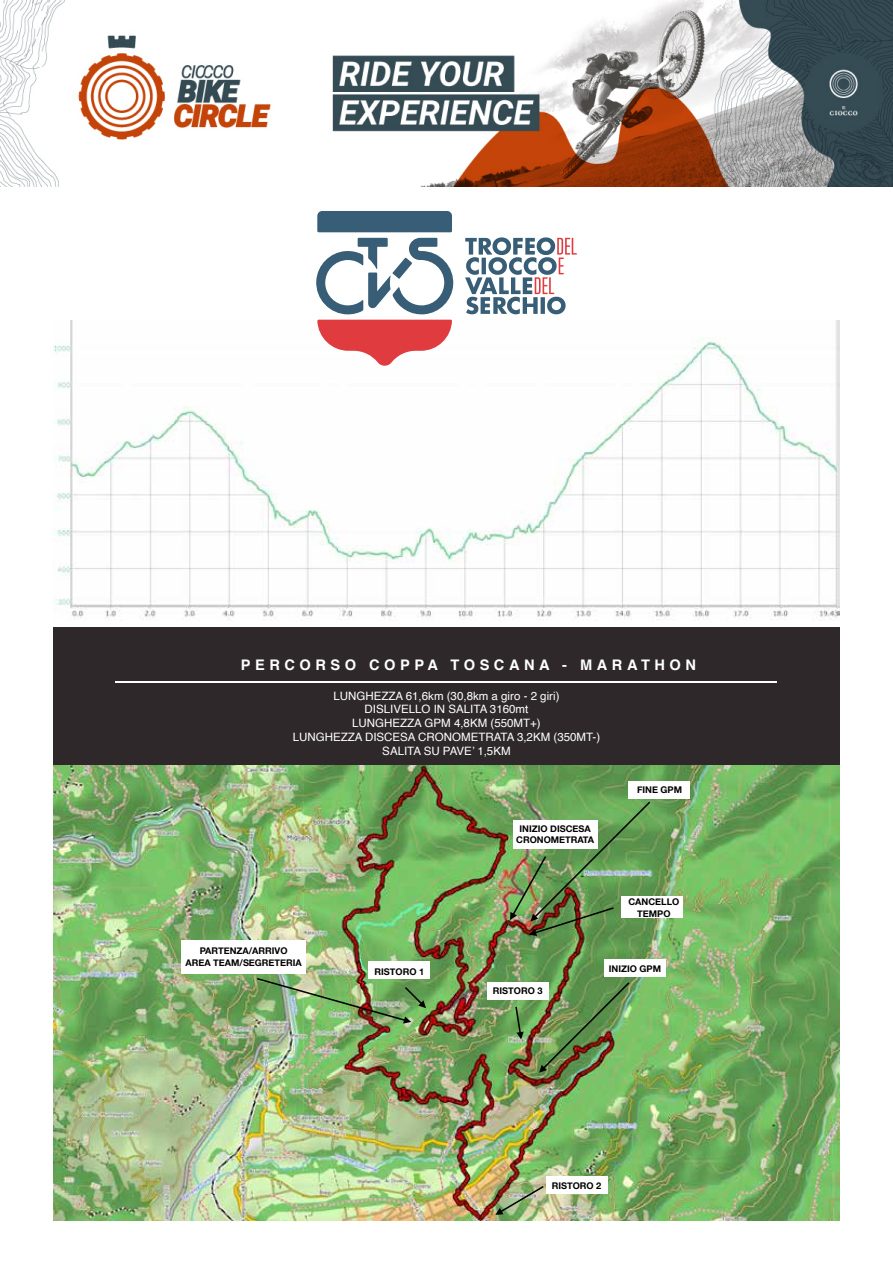
<style>
.page{position:relative;width:893px;height:1263px;background:#fff}
.page>*{position:absolute;margin:0;border:0;box-sizing:border-box;transform-origin:0 0}
.t1{font:700 14.55px "Helvetica";letter-spacing:.31em;color:#fff}
.t2{font:11.55px/13.8px "Helvetica";color:#fff;text-align:center}
.t3{font:700 9.15px/11.6px "Helvetica Neue";color:#000;text-align:center}
</style>
<div class="page">
<img style="left:0;top:0;width:893px;height:187px">
<div style="left:53px;top:627px;width:787px;height:138px;background:#2e282a"></div>
<hr style="left:116px;top:682px;width:661px;height:1px;background:#fff">
<img style="left:53px;top:321px;width:787px;height:299px">
<div style="left:317px;top:211px;width:135px;height:21px;background:#385d76"></div>
<svg style="left:316px;top:238px;width:139px;height:128px"></svg>
<svg style="left:465px;top:237px;width:112px;height:77px"></svg>
<img style="left:53px;top:765px;width:787px;height:455px">
<img style="left:691px;top:765px;width:149px;height:46px">
<div style="left:181px;top:940px;width:125px;height:33px;background:#fff"></div>
<div style="left:369px;top:962px;width:61px;height:17px;background:#fff"></div>
<div style="left:488px;top:983px;width:61px;height:17px;background:#fff"></div>
<div style="left:546px;top:1176px;width:61px;height:17px;background:#fff"></div>
<div style="left:604px;top:960px;width:62px;height:17px;background:#fff"></div>
<div style="left:628px;top:781px;width:61px;height:17px;background:#fff"></div>
<div style="left:622px;top:897px;width:61px;height:21px;background:#fff"></div>
<img style="left:255px;top:977px;width:171px;height:46px">
<svg style="left:514px;top:1005px;width:10px;height:34px"></svg>
<img style="left:539px;top:981px;width:92px;height:92px">
<img style="left:510px;top:800px;width:142px;height:136px">
<img style="left:495px;top:1184px;width:50px;height:31px">
<p class="t1" style="left:241px;top:653px;width:457px">PERCORSO COPPA TOSCANA - MARATHON</p>
<p class="t2" style="left:293px;top:689px;width:309px">LUNGHEZZA 61,6km (30,8km a giro - 2 giri)<br>DISLIVELLO IN SALITA 3160mt<br>LUNGHEZZA GPM 4,8KM (550MT+)<br>LUNGHEZZA DISCESA CRONOMETRATA 3,2KM (350MT-)<br>SALITA SU PAVE’ 1,5KM</p>
<p class="t3" style="left:185px;top:946px;width:118px">PARTENZA/ARRIVO<br>AREA TEAM/SEGRETERIA</p>
<p class="t3" style="left:375px;top:966px;width:51px">RISTORO 1</p>
<p class="t3" style="left:516px;top:823px;width:79px">INIZIO DISCESA<br>CRONOMETRATA</p>
<p class="t3" style="left:637px;top:784px;width:47px">FINE GPM</p>
<p class="t3" style="left:493px;top:985px;width:51px">RISTORO 3</p>
<p class="t3" style="left:628px;top:896px;width:52px">CANCELLO<br>TEMPO</p>
<p class="t3" style="left:609px;top:963px;width:54px">INIZIO GPM</p>
<p class="t3" style="left:552px;top:1180px;width:51px">RISTORO 2</p>
</div>
